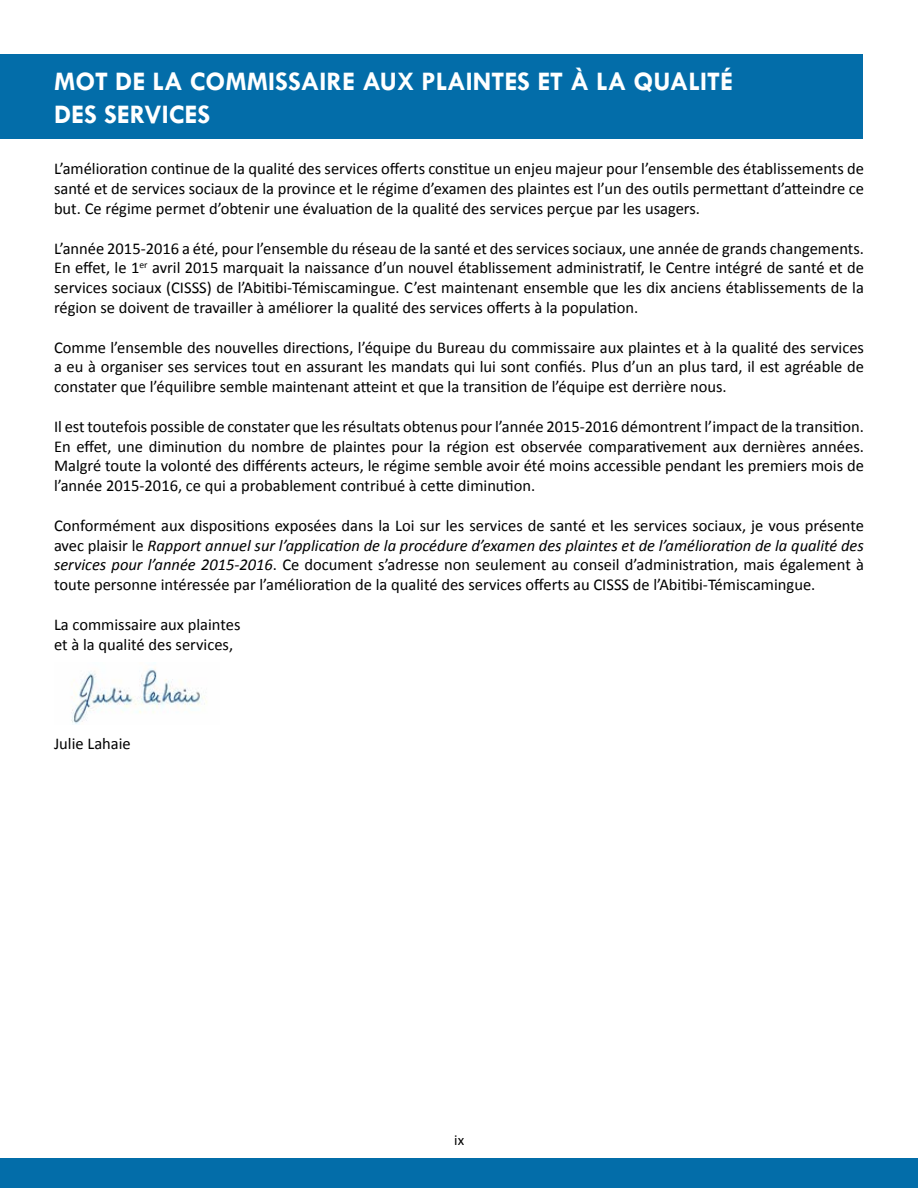
<style>
.page{position:relative;width:918px;height:1188px;background:#fff}
.page>*{position:absolute;margin:0;border:0;box-sizing:border-box;transform-origin:0 0}
.t1{font:700 27px/32.4px "Tw Cen";color:#fff}
.t2{font:16.5px/19.8px "Calibri";color:#000;text-align:justify}
.t3{font:15px "Calibri";color:#000}
.s1{font-style:italic}
</style>
<div class="page">
<div style="left:0;top:1159px;width:918px;height:29px;background:#036da9"></div>
<div style="left:1px;top:54px;width:862px;height:85px;background:#036da9"></div>
<img style="left:71px;top:668px;width:136px;height:56px">
<h1 class="t1" style="left:54px;top:65px;width:680px">MOT DE LA COMMISSAIRE AUX PLAINTES ET À LA QUALITÉ<br>DES SERVICES</h1>
<p class="t2" style="left:54px;top:159px;width:812px">L’amélioration continue de la qualité des services offerts constitue un enjeu majeur pour l’ensemble des établissements de santé et de services sociaux de la province et le régime d’examen des plaintes est l’un des outils permettant d’atteindre ce but. Ce régime permet d’obtenir une évaluation de la qualité des services perçue par les usagers.</p>
<p class="t2" style="left:54px;top:238px;width:812px">L’année 2015-2016 a été, pour l’ensemble du réseau de la santé et des services sociaux, une année de grands changements.<br>En effet, le 1<sup>er</sup> avril 2015 marquait la naissance d’un nouvel établissement administratif, le Centre intégré de santé et de services sociaux (CISSS) de l’Abitibi-Témiscamingue. C’est maintenant ensemble que les dix anciens établissements de la région se doivent de travailler à améliorer la qualité des services offerts à la population.</p>
<p class="t2" style="left:54px;top:337px;width:812px">Comme l’ensemble des nouvelles directions, l’équipe du Bureau du commissaire aux plaintes et à la qualité des services a eu à organiser ses services tout en assurant les mandats qui lui sont confiés. Plus d’un an plus tard, il est agréable de constater que l’équilibre semble maintenant atteint et que la transition de l’équipe est derrière nous.</p>
<p class="t2" style="left:54px;top:416px;width:812px">Il est toutefois possible de constater que les résultats obtenus pour l’année 2015-2016 démontrent l’impact de la transition.<br>En effet, une diminution du nombre de plaintes pour la région est observée comparativement aux dernières années.<br>Malgré toute la volonté des différents acteurs, le régime semble avoir été moins accessible pendant les premiers mois de l’année 2015-2016, ce qui a probablement contribué à cette diminution.</p>
<p class="t2" style="left:54px;top:515px;width:812px">Conformément aux dispositions exposées dans la Loi sur les services de santé et les services sociaux, je vous présente avec plaisir le <span class="s1">Rapport annuel sur l’application de la procédure d’examen des plaintes et de l’amélioration de la qualité des services pour l’année 2015-2016</span>. Ce document s’adresse non seulement au conseil d’administration, mais également à toute personne intéressée par l’amélioration de la qualité des services offerts au CISSS de l’Abitibi-Témiscamingue.</p>
<p class="t2" style="left:54px;top:614px;width:188px">La commissaire aux plaintes et à la qualité des services,</p>
<p class="t2" style="left:54px;top:733px;width:78px">Julie Lahaie</p>
<p class="t3" style="left:454px;top:1130px;width:11px">ix</p>
</div>
